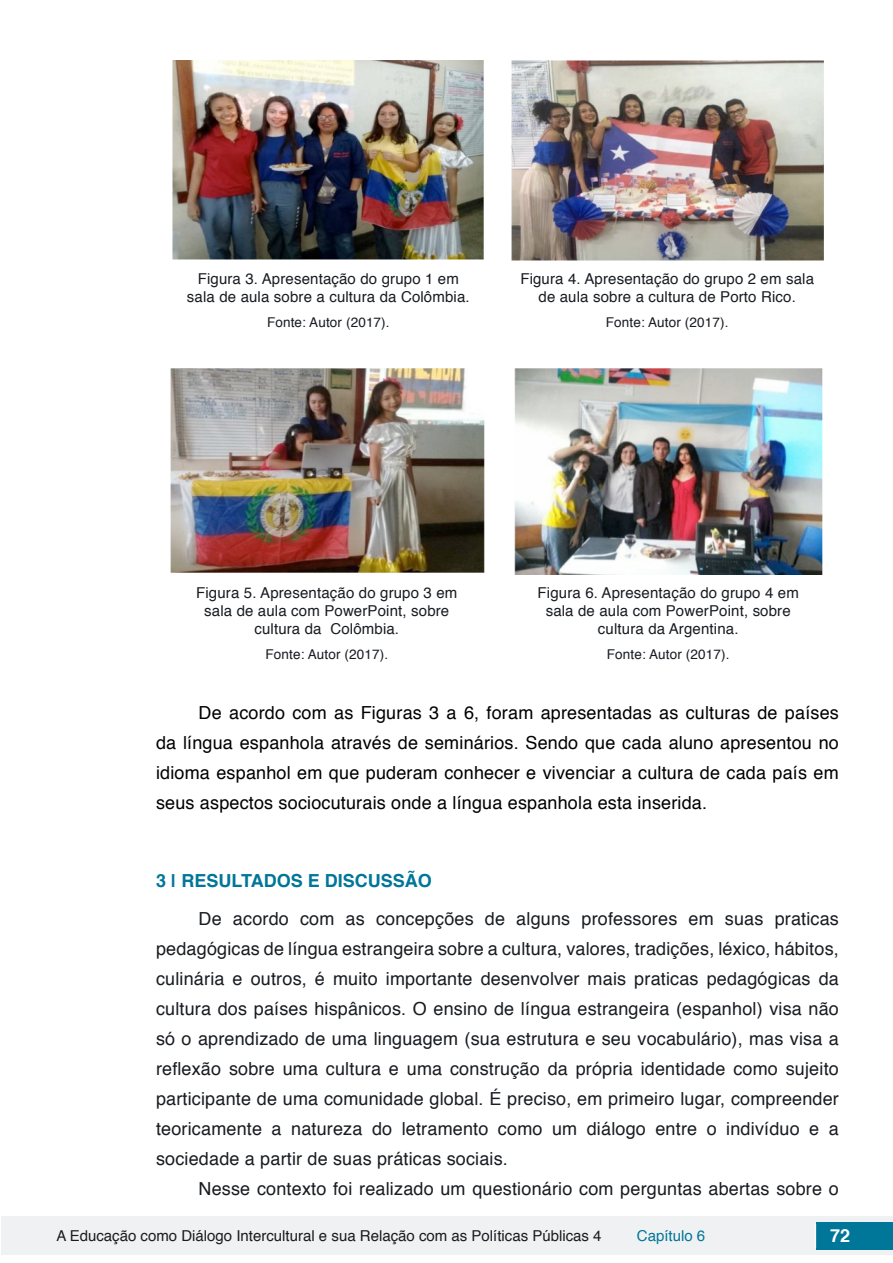
<style>
.page{position:relative;width:893px;height:1263px;background:#fff}
.page>*{position:absolute;margin:0;border:0;box-sizing:border-box;transform-origin:0 0}
.txt{font:18px/30px "Helvetica";letter-spacing:.01em;color:#181c21;text-align:justify}
.txt-2{font:18px/30px "Helvetica";letter-spacing:.01em;color:#000;text-align:justify}
.t1{font:700 18px "Helvetica";color:#007699}
.t2{font:700 18px "Helvetica";color:#fff}
.ref_tabelas{font:15px/18px "Helvetica";letter-spacing:.01em;color:#181c21;text-align:center}
.t3{font:15px "Helvetica";color:#007699}
.tab_fonte{font:13.5px "Helvetica";letter-spacing:.01em;color:#181c21}
</style>
<div class="page">
<div style="left:1px;top:1216px;width:891px;height:38px;background:#f0f1f2"></div>
<div style="left:816px;top:1222px;width:77px;height:27px;background:#007699"></div>
<svg style="left:815px;top:1224px;width:1px;height:24px"></svg>
<img style="left:172px;top:60px;width:312px;height:199px">
<img style="left:511px;top:60px;width:313px;height:201px">
<img style="left:170px;top:369px;width:314px;height:204px">
<img style="left:514px;top:369px;width:308px;height:205px">
<p class="ref_tabelas" style="left:187px;top:270px;width:284px">Figura 3. Apresentação do grupo 1 em sala de aula sobre a cultura da Colômbia.</p>
<p class="tab_fonte" style="left:267px;top:311px;width:124px">Fonte: Autor (2017).</p>
<p class="ref_tabelas" style="left:520px;top:270px;width:295px">Figura 4. Apresentação do grupo 2 em sala de aula sobre a cultura de Porto Rico.</p>
<p class="tab_fonte" style="left:606px;top:311px;width:124px">Fonte: Autor (2017).</p>
<p class="ref_tabelas" style="left:196px;top:584px;width:263px">Figura 5. Apresentação do grupo 3 em sala de aula com PowerPoint, sobre cultura da Colômbia.</p>
<p class="tab_fonte" style="left:265px;top:644px;width:124px">Fonte: Autor (2017).</p>
<p class="ref_tabelas" style="left:538px;top:584px;width:263px">Figura 6. Apresentação do grupo 4 em sala de aula com PowerPoint, sobre cultura da Argentina.</p>
<p class="tab_fonte" style="left:607px;top:644px;width:124px">Fonte: Autor (2017).</p>
<p class="txt-2" style="left:156px;top:698px;width:684px;text-indent:43px">De acordo com as Figuras 3 a 6, foram apresentadas as culturas de países da língua espanhola através de seminários. Sendo que cada aluno apresentou no idioma espanhol em que puderam conhecer e vivenciar a cultura de cada país em seus aspectos sociocuturais onde a língua espanhola esta inserida.</p>
<p class="t1" style="left:156px;top:866px;width:277px">3 | RESULTADOS E DISCUSSÃO</p>
<p class="txt" style="left:156px;top:904px;width:684px;text-indent:43px">De acordo com as concepções de alguns professores em suas praticas pedagógicas de língua estrangeira sobre a cultura, valores, tradições, léxico, hábitos, culinária e outros, é muito importante desenvolver mais praticas pedagógicas da cultura dos países hispânicos. O ensino de língua estrangeira (espanhol) visa não só o aprendizado de uma linguagem (sua estrutura e seu vocabulário), mas visa a reflexão sobre uma cultura e uma construção da própria identidade como sujeito participante de uma comunidade global. É preciso, em primeiro lugar, compreender teoricamente a natureza do letramento como um diálogo entre o indivíduo e a sociedade a partir de suas práticas sociais.</p>
<p class="txt" style="left:199px;top:1174px;width:642px">Nesse contexto foi realizado um questionário com perguntas abertas sobre o</p>
<p class="ref_tabelas" style="left:56px;top:1227px;width:547px">A Educação como Diálogo Intercultural e sua Relação com as Políticas Públicas 4</p>
<p class="t3" style="left:637px;top:1224px;width:70px">Capítulo 6</p>
<p class="t2" style="left:830px;top:1221px;width:22px">72</p>
</div>
